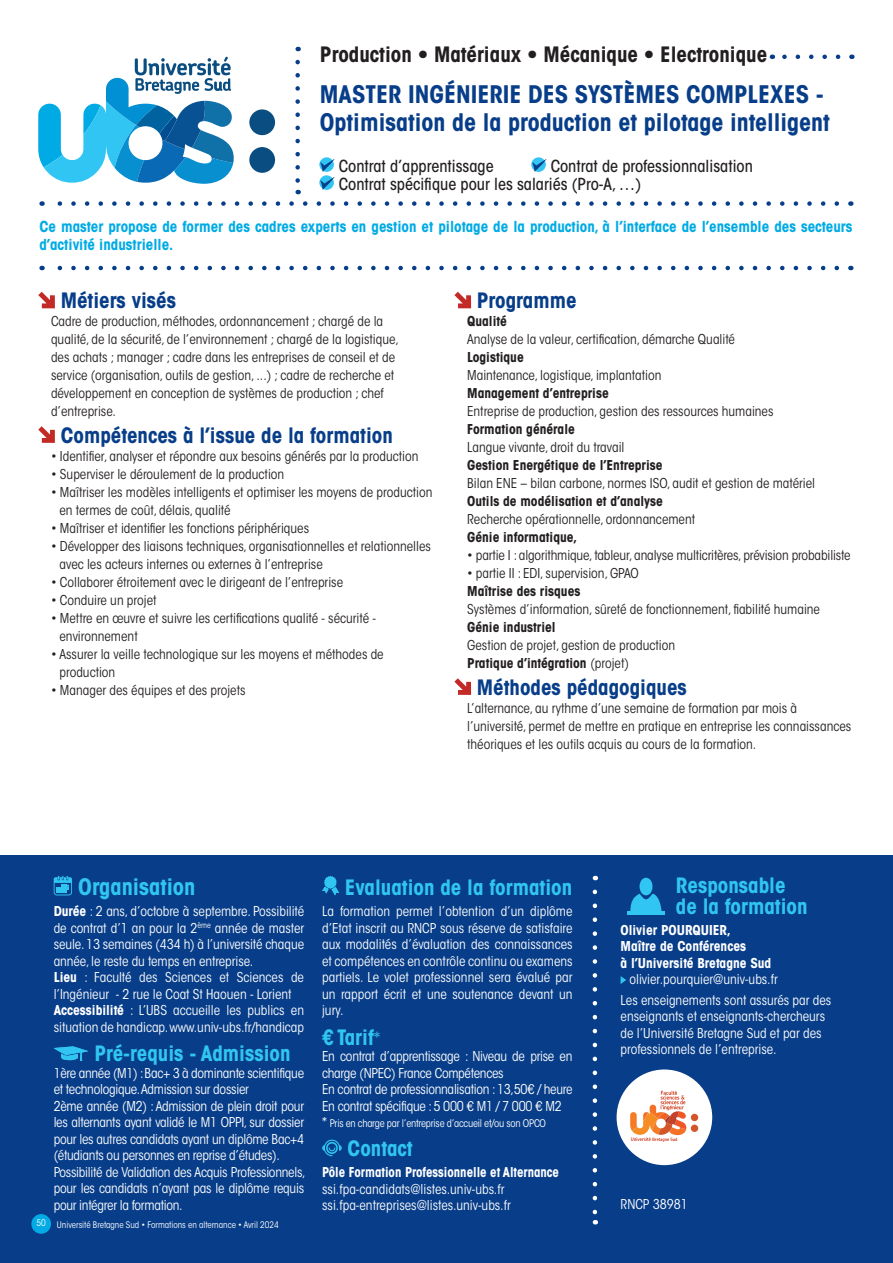
<style>
.page{position:relative;width:893px;height:1263px;background:#fff}
.page>*{position:absolute;margin:0;border:0;box-sizing:border-box;transform-origin:0 0}
.t1{font:700 condensed 24px/28.8px "ITC Avant Garde Std";color:#083e89}
.t2{font:700 condensed 22.5px "ITC Avant Garde Std";color:#30c5f3}
.t3{font:700 condensed 21px/21px "ITC Avant Garde Std";color:#30c5f3}
.t4{font:700 condensed 21px "ITC Avant Garde Std";color:#083e89}
.t5{font:700 condensed 21px "ITC Avant Garde Std";color:#231f20}
.t6{font:500 condensed 16.5px/18px "ITC Avant Garde Std";color:#231f20}
.t7{font:700 condensed 15px/18px "ITC Avant Garde Std";color:#00abe5}
.t8{font:condensed 13.5px/18px "ITC Avant Garde Std";color:#231f20}
.t9{font:condensed 13.5px/16.5px "ITC Avant Garde Std";letter-spacing:-.01em;color:#fff}
.t10{font:700 condensed 13.5px "ITC Avant Garde Std";color:#231f20}
.t11{font:700 condensed 13.5px/16.5px "ITC Avant Garde Std";color:#fff}
.t12{font:700 condensed 13.5px "ITC Avant Garde Std";color:#fff;scale:.95 1}
.t13{font:condensed 10.5px "ITC Avant Garde Std";letter-spacing:-.02em;color:#fff}
.t14{font:condensed 9px "ITC Avant Garde Std";color:#fff}
.s1{font-weight:700}
.s2{font-weight:400;font-size:18px}
.s3{font-size:13.5px}
</style>
<div class="page">
<div style="left:0;top:855px;width:893px;height:408px;background:#083e89"></div>
<div style="left:249px;top:109px;width:26px;height:26px;background:#0a4d80;border-radius:50%"></div>
<div style="left:249px;top:147px;width:26px;height:26px;background:#0a4d80;border-radius:50%"></div>
<svg style="left:38px;top:57px;width:196px;height:127px"></svg>
<svg style="left:295px;top:62px;width:5px;height:132px"></svg>
<svg style="left:593px;top:892px;width:4px;height:332px"></svg>
<svg style="left:42px;top:201px;width:795px;height:5px"></svg>
<svg style="left:630px;top:877px;width:32px;height:34px"></svg>
<hr style="left:627px;top:911px;width:38px;height:4px;background:#30c5f3">
<div style="left:31px;top:1214px;width:20px;height:20px;background:#00abe5;border-radius:50%"></div>
<svg style="left:54px;top:876px;width:18px;height:19px"></svg>
<svg style="left:54px;top:1046px;width:34px;height:15px"></svg>
<svg style="left:322px;top:876px;width:17px;height:19px"></svg>
<svg style="left:322px;top:1139px;width:20px;height:17px"></svg>
<svg style="left:38px;top:292px;width:17px;height:16px"></svg>
<svg style="left:38px;top:426px;width:17px;height:17px"></svg>
<svg style="left:454px;top:292px;width:17px;height:16px"></svg>
<svg style="left:454px;top:678px;width:17px;height:17px"></svg>
<svg style="left:532px;top:158px;width:15px;height:14px"></svg>
<svg style="left:320px;top:158px;width:15px;height:32px"></svg>
<svg style="left:621px;top:976px;width:5px;height:8px"></svg>
<svg style="left:42px;top:266px;width:795px;height:4px"></svg>
<div style="left:617px;top:1069px;width:95px;height:96px;background:#fff;border-radius:50%"></div>
<div style="left:691px;top:1114px;width:7px;height:7px;background:#d3562a;border-radius:50%"></div>
<div style="left:691px;top:1124px;width:7px;height:8px;background:#d3562a;border-radius:50%"></div>
<svg style="left:630px;top:1091px;width:56px;height:51px"></svg>
<svg style="left:772px;top:55px;width:66px;height:4px"></svg>
<h3 class="t5" style="left:320px;top:41px;width:449px">Production • Matériaux • Mécanique • Electronique</h3>
<h1 class="t1" style="left:320px;top:79px;width:511px">MASTER INGÉNIERIE DES SYSTÈMES COMPLEXES -<br>Optimisation de la production et pilotage intelligent</h1>
<p class="t6" style="left:339px;top:157px;width:156px">Contrat d’apprentissage</p>
<p class="t6" style="left:339px;top:157px;width:416px;text-indent:212px">Contrat de professionnalisation<br>Contrat spécifique pour les salariés (Pro-A, …)</p>
<p class="t7" style="left:39px;top:218px;width:815px">Ce master propose de former des cadres experts en gestion et pilotage de la production, à l’interface de l’ensemble des secteurs d’activité industrielle.</p>
<h3 class="t4" style="left:61px;top:287px;width:117px">Métiers visés</h3>
<p class="t8" style="left:51px;top:313px;width:349px">Cadre de production, méthodes, ordonnancement ; chargé de la qualité, de la sécurité, de l’environnement ; chargé de la logistique, des achats ; manager ; cadre dans les entreprises de conseil et de service (organisation, outils de gestion, ...) ; cadre de recherche et développement en conception de systèmes de production ; chef d’entreprise.</p>
<h3 class="t4" style="left:61px;top:422px;width:334px">Compétences à l’issue de la formation</h3>
<p class="t8" style="left:51px;top:447px;width:369px">• Identifier, analyser et répondre aux besoins générés par la production</p>
<p class="t8" style="left:51px;top:465px;width:235px">• Superviser le déroulement de la production</p>
<p class="t8" style="left:60px;top:483px;width:374px;text-indent:-9px">• Maîtriser les modèles intelligents et optimiser les moyens de production en termes de coût, délais, qualité</p>
<p class="t8" style="left:51px;top:519px;width:260px">• Maîtriser et identifier les fonctions périphériques</p>
<p class="t8" style="left:60px;top:537px;width:373px;text-indent:-9px">• Développer des liaisons techniques, organisationnelles et relationnelles avec les acteurs internes ou externes à l’entreprise</p>
<p class="t8" style="left:51px;top:573px;width:294px">• Collaborer étroitement avec le dirigeant de l’entreprise</p>
<p class="t8" style="left:51px;top:591px;width:107px">• Conduire un projet</p>
<p class="t8" style="left:60px;top:609px;width:318px;text-indent:-9px">• Mettre en œuvre et suivre les certifications qualité - sécurité - environnement</p>
<p class="t8" style="left:60px;top:645px;width:326px;text-indent:-9px">• Assurer la veille technologique sur les moyens et méthodes de production</p>
<p class="t8" style="left:51px;top:681px;width:196px">• Manager des équipes et des projets</p>
<h3 class="t4" style="left:477px;top:287px;width:101px">Programme</h3>
<p class="t10" style="left:467px;top:313px;width:41px">Qualité</p>
<p class="t8" style="left:467px;top:330px;width:269px">Analyse de la valeur, certification, démarche Qualité</p>
<p class="t10" style="left:467px;top:349px;width:58px">Logistique</p>
<p class="t8" style="left:467px;top:366px;width:196px">Maintenance, logistique, implantation</p>
<p class="t10" style="left:467px;top:385px;width:143px">Management d’entreprise</p>
<p class="t8" style="left:467px;top:402px;width:308px">Entreprise de production, gestion des ressources humaines</p>
<p class="t10" style="left:467px;top:421px;width:109px">Formation générale</p>
<p class="t8" style="left:467px;top:438px;width:159px">Langue vivante, droit du travail</p>
<p class="t10" style="left:467px;top:457px;width:197px">Gestion Energétique de l’Entreprise</p>
<p class="t8" style="left:467px;top:474px;width:349px">Bilan ENE – bilan carbone, normes ISO, audit et gestion de matériel</p>
<p class="t10" style="left:467px;top:493px;width:197px">Outils de modélisation et d’analyse</p>
<p class="t8" style="left:467px;top:510px;width:229px">Recherche opérationnelle, ordonnancement</p>
<p class="t10" style="left:467px;top:529px;width:112px">Génie informatique,</p>
<p class="t8" style="left:467px;top:546px;width:385px">• partie I : algorithmique, tableur, analyse multicritères, prévision probabiliste</p>
<p class="t8" style="left:467px;top:564px;width:173px">• partie II : EDI, supervision, GPAO</p>
<p class="t10" style="left:467px;top:583px;width:115px">Maîtrise des risques</p>
<p class="t8" style="left:467px;top:600px;width:354px">Systèmes d’information, sûreté de fonctionnement, fiabilité humaine</p>
<p class="t10" style="left:467px;top:619px;width:90px">Génie industriel</p>
<p class="t8" style="left:467px;top:636px;width:209px">Gestion de projet, gestion de production<br><span class="s1">Pratique d’intégration</span> (projet)</p>
<h3 class="t4" style="left:477px;top:674px;width:211px">Méthodes pédagogiques</h3>
<p class="t8" style="left:467px;top:699px;width:386px">L’alternance, au rythme d’une semaine de formation par mois à l’université, permet de mettre en pratique en entreprise les connaissances théoriques et les outils acquis au cours de la formation.</p>
<h2 class="t2" style="left:78px;top:873px;width:119px">Organisation</h2>
<p class="t9" style="left:54px;top:903px;width:252px"><span class="s1">Durée</span> : 2 ans, d’octobre à septembre. Possibilité de contrat d’1 an pour la 2<sup>ème</sup> année de master seule. 13 semaines (434 h) à l’université chaque année, le reste du temps en entreprise.<br><span class="s1">Lieu</span> : Faculté des Sciences et Sciences de l’Ingénieur - 2 rue le Coat St Haouen - Lorient <span class="s1">Accessibilité</span> : L’UBS accueille les publics en situation de handicap. www.univ-ubs.fr/handicap</p>
<h3 class="t3" style="left:94px;top:1042px;width:198px">Pré-requis - Admission</h3>
<p class="t9" style="left:54px;top:1064px;width:253px">1ère année (M1) : Bac+ 3 à dominante scientifique et technologique. Admission sur dossier<br>2ème année (M2) : Admission de plein droit pour les alternants ayant validé le M1 OPPI, sur dossier pour les autres candidats ayant un diplôme Bac+4 (étudiants ou personnes en reprise d’études).<br>Possibilité de Validation des Acquis Professionnels, pour les candidats n’ayant pas le diplôme requis pour intégrer la formation.</p>
<p class="t14" style="left:37px;top:1219px;width:244px">50 Université Bretagne Sud • Formations en alternance • Avril 2024</p>
<h3 class="t3" style="left:345px;top:877px;width:229px">Evaluation de la formation</h3>
<p class="t9" style="left:322px;top:903px;width:252px;text-align:justify">La formation permet l’obtention d’un diplôme d’Etat inscrit au RNCP sous réserve de satisfaire aux modalités d’évaluation des connaissances et compétences en contrôle continu ou examens partiels. Le volet professionnel sera évalué par un rapport écrit et une soutenance devant un jury.</p>
<h3 class="t3" style="left:322px;top:1026px;width:60px">€ Tarif<span class="s2">*</span></h3>
<p class="t9" style="left:322px;top:1048px;width:252px">En contrat d’apprentissage : Niveau de prise en charge (NPEC) France Compétences<br>En contrat de professionnalisation : 13,50€ / heure En contrat spécifique : 5 000 € M1 / 7 000 € M2</p>
<p class="t13" style="left:322px;top:1117px;width:225px"><span class="s3">*</span> Pris en charge par l’entreprise d’accueil et/ou son OPCO</p>
<h3 class="t3" style="left:348px;top:1138px;width:67px">Contact</h3>
<p class="t12" style="left:322px;top:1163px;width:251px">Pôle Formation Professionnelle et Alternance</p>
<p class="t9" style="left:322px;top:1180px;width:190px">ssi.fpa-candidats@listes.univ-ubs.fr ssi.fpa-entreprises@listes.univ-ubs.fr</p>
<h3 class="t3" style="left:676px;top:874px;width:133px">Responsable de la formation</h3>
<p class="t11" style="left:621px;top:921px;width:152px">Olivier POURQUIER,<br>Maître de Conférences<br>à l’Université Bretagne Sud</p>
<p class="t9" style="left:621px;top:969px;width:212px;line-height:20.7px;text-indent:9px">olivier.pourquier@univ-ubs.fr<br>Les enseignements sont assurés par des</p>
<p class="t9" style="left:621px;top:1008px;width:206px">enseignants et enseignants-chercheurs de l’Université Bretagne Sud et par des professionnels de l’entreprise.</p>
<p class="t9" style="left:621px;top:1196px;width:69px">RNCP 38981</p>
</div>
